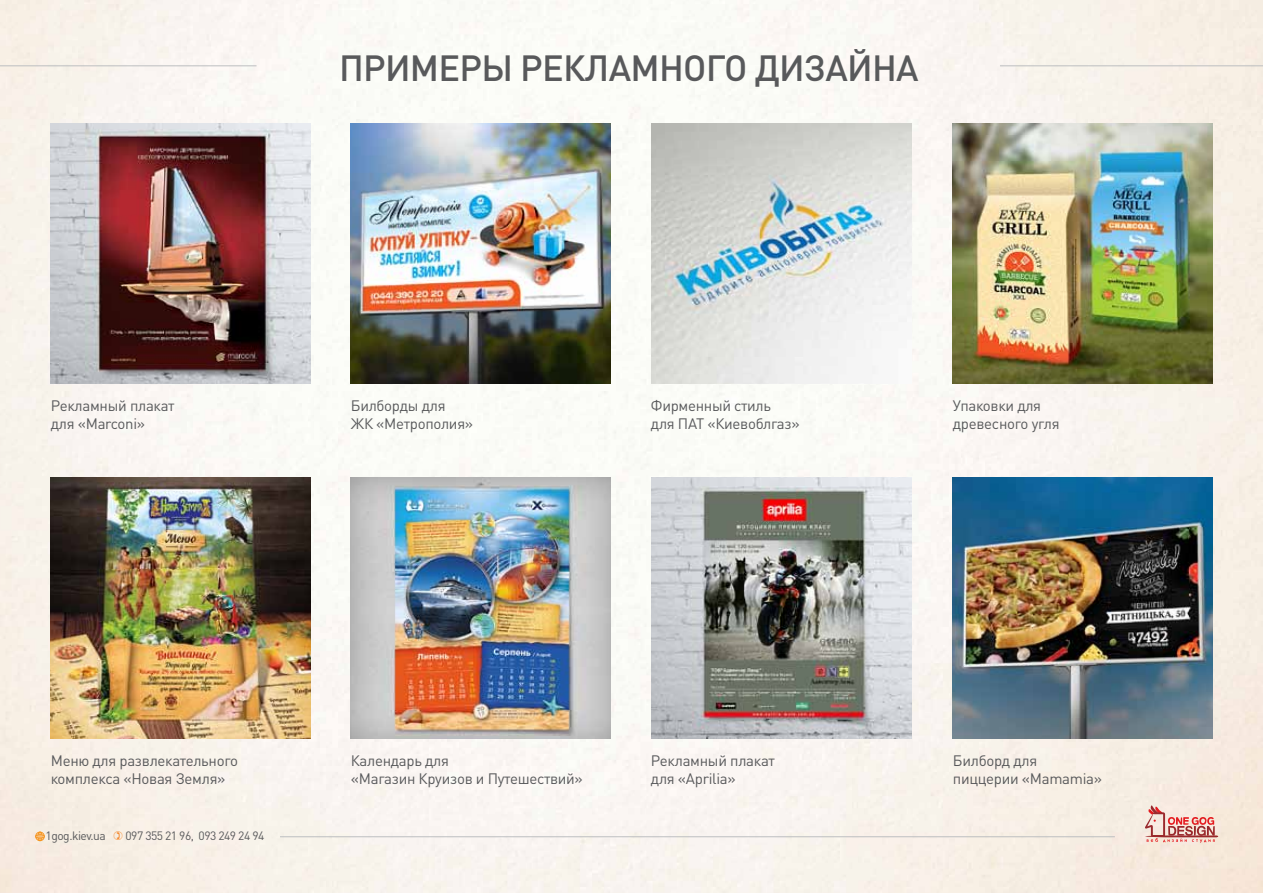
<style>
.page{position:relative;width:1263px;height:893px;background:#fff}
.page>*{position:absolute;margin:0;border:0;box-sizing:border-box;transform-origin:0 0}
.t1{font:500 36px "DIN Pro";letter-spacing:-.02em;color:#58595b}
.t2{font:15px/18px "DIN Pro";letter-spacing:-.02em;color:#58595b}
.t3{font:12px "DIN Pro";letter-spacing:-.04em;color:#58595b}
</style>
<div class="page">
<img style="left:0;top:0;width:1263px;height:893px">
<hr style="left:0;top:65px;width:257px;height:1px;background:#bcbec0">
<hr style="left:1000px;top:65px;width:263px;height:1px;background:#bcbec0">
<hr style="left:280px;top:836px;width:835px;height:1px;background:#bcbec0">
<svg style="left:1145px;top:805px;width:73px;height:38px;background:#e4b2ab"></svg>
<div style="left:35px;top:832px;width:10px;height:9px;border:1px solid #f7941e;border-radius:50%"></div>
<div style="left:35px;top:834px;width:10px;height:4px;border:1px solid #f7941e;border-radius:50%"></div>
<svg style="left:38px;top:832px;width:4px;height:9px"></svg>
<img style="left:652px;top:124px;width:260px;height:260px">
<img style="left:351px;top:124px;width:260px;height:260px">
<img style="left:50px;top:124px;width:260px;height:260px">
<img style="left:952px;top:124px;width:260px;height:260px">
<img style="left:50px;top:478px;width:260px;height:260px">
<img style="left:351px;top:478px;width:260px;height:260px">
<img style="left:652px;top:478px;width:260px;height:260px">
<img style="left:952px;top:478px;width:260px;height:260px">
<svg style="left:114px;top:831px;width:9px;height:9px"></svg>
<h1 class="t1" style="left:339px;top:43px;width:581px">ПРИМЕРЫ РЕКЛАМНОГО ДИЗАЙНА</h1>
<p class="t2" style="left:51px;top:396px;width:125px">Рекламный плакат для «Marconi»</p>
<p class="t2" style="left:351px;top:396px;width:124px">Билборды для<br>ЖК «Метрополия»</p>
<p class="t2" style="left:651px;top:396px;width:150px">Фирменный стиль<br>для ПАТ «Киевоблгаз»</p>
<p class="t2" style="left:953px;top:396px;width:108px">Упаковки для древесного угля</p>
<p class="t2" style="left:51px;top:751px;width:189px">Меню для развлекательного комплекса «Новая Земля»</p>
<p class="t2" style="left:351px;top:751px;width:234px">Календарь для<br>«Магазин Круизов и Путешествий»</p>
<p class="t2" style="left:651px;top:751px;width:125px">Рекламный плакат для «Aprilia»</p>
<p class="t2" style="left:953px;top:751px;width:151px">Билборд для пиццерии «Mamamia»</p>
<p class="t3" style="left:46px;top:828px;width:62px">1gog.kiev.ua</p>
<p class="t3" style="left:125px;top:828px;width:140px">097 355 21 96, 093 249 24 94</p>
</div>
